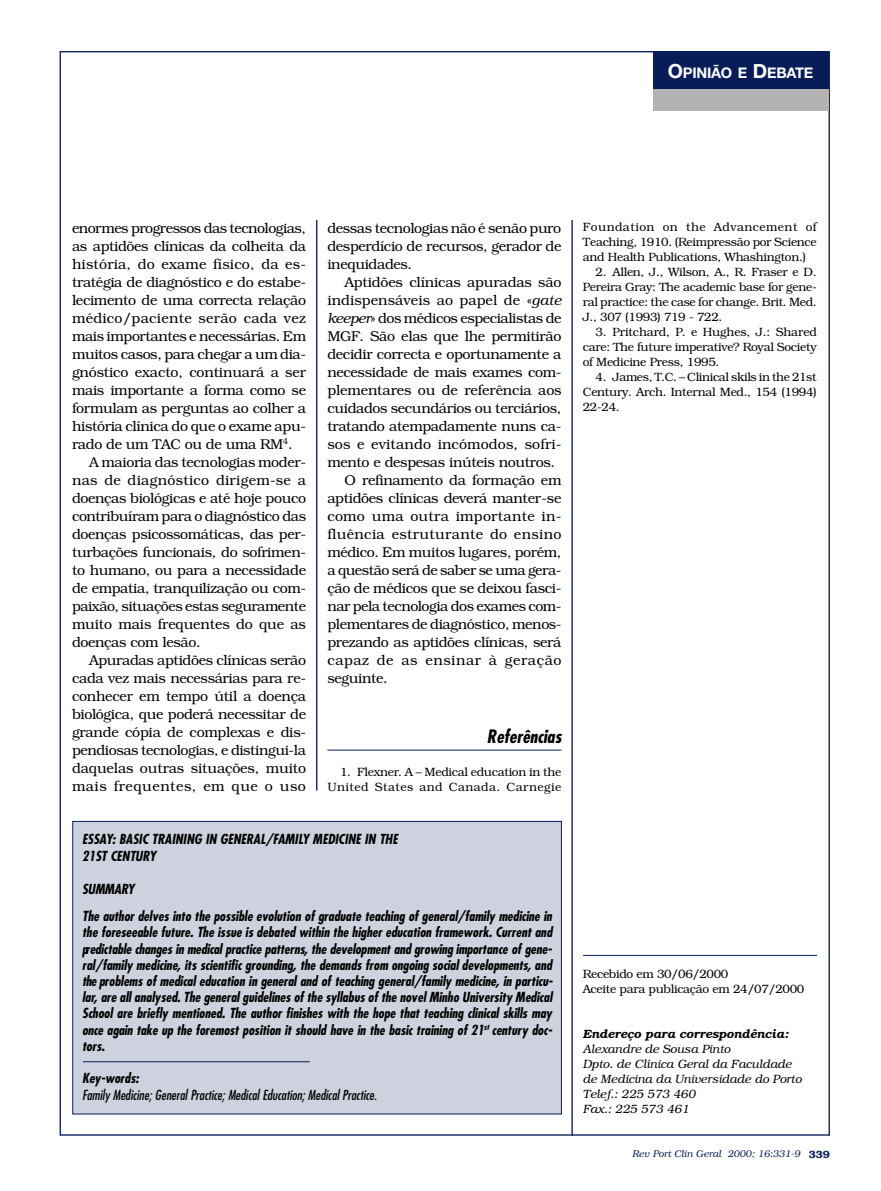
<style>
.page{position:relative;width:881px;height:1191px;background:#fff}
.page>*{position:absolute;margin:0;border:0;box-sizing:border-box;transform-origin:0 0}
.t1{font:italic 700 condensed 18px "Futura";color:#000}
.t2{font:700 14.7px "Helvetica Neue";letter-spacing:-.015em;color:#fff}
.t3{font:300 14.25px/18px "Bookman";letter-spacing:-.025em;color:#000;text-align:justify}
.t4{font:300 14.25px "Bookman";letter-spacing:.02em;color:#000}
.t5{font:300 14.25px "Bookman";letter-spacing:.01em;color:#000}
.t6{font:300 14.25px "Bookman";letter-spacing:.035em;color:#000}
.t7{font:300 14.25px "Bookman";letter-spacing:.005em;color:#000}
.t8{font:300 14.25px "Bookman";letter-spacing:.015em;color:#000}
.t9{font:italic 700 condensed 13.5px/16.2px "Futura";color:#000}
.t10{font:italic condensed 13.5px "Futura";color:#000}
.t11{font:300 12px/15px "Bookman";letter-spacing:-.025em;color:#000;text-align:justify}
.t12{font:italic 300 12px/15px "Bookman";color:#000}
.t13{font:300 12px/15px "Bookman";letter-spacing:.035em;color:#000;text-align:right}
.t14{font:italic 600 12px "Bookman";color:#000}
.t15{font:italic 300 9.75px "Bookman";color:#081d58}
.s1{font-size:19.5px}
.s2{font-style:italic}
.s3{font-weight:600;font-style:normal;font-size:10.5px}
</style>
<div class="page">
<div style="left:652px;top:51px;width:176px;height:39px;background:#081d58"></div>
<div style="left:652px;top:89px;width:176px;height:22px;background:#b3b3b3"></div>
<hr style="left:327px;top:749px;width:234px;height:1px;background:#081d58">
<hr style="left:316px;top:220px;width:1px;height:570px;background:#081d58">
<hr style="left:571px;top:220px;width:1px;height:915px;background:#081d58">
<div style="left:73px;top:821px;width:488px;height:293px;background:#ced2de"></div>
<div style="left:72px;top:821px;width:489px;height:293px;border:1px solid #081d58"></div>
<hr style="left:83px;top:1061px;width:226px;height:1px;background:#081d58">
<hr style="left:583px;top:955px;width:233px;height:1px;background:#081d58">
<p class="t2" style="left:667px;top:67px;width:147px"><span class="s1">O</span>PINIÃO E <span class="s1">D</span>EBATE</p>
<p class="t3" style="left:72px;top:219px;width:235px">enormes progressos das tecnologias,</p>
<p class="t3" style="left:72px;top:237px;width:235px">as aptidões clínicas da colheita da</p>
<p class="t5" style="left:72px;top:255px;width:235px">história, do exame físico, da es-</p>
<p class="t3" style="left:72px;top:273px;width:235px">tratégia de diagnóstico e do estabe-</p>
<p class="t3" style="left:72px;top:291px;width:235px">lecimento de uma correcta relação</p>
<p class="t8" style="left:72px;top:309px;width:235px">médico/paciente serão cada vez</p>
<p class="t3" style="left:72px;top:327px;width:235px">mais importantes e necessárias. Em</p>
<p class="t3" style="left:72px;top:345px;width:235px">muitos casos, para chegar a um dia-</p>
<p class="t3" style="left:72px;top:363px;width:235px">gnóstico exacto, continuará a ser</p>
<p class="t3" style="left:72px;top:381px;width:235px">mais importante a forma como se</p>
<p class="t3" style="left:72px;top:399px;width:235px">formulam as perguntas ao colher a</p>
<p class="t3" style="left:72px;top:417px;width:235px">história clínica do que o exame apu-</p>
<p class="t3" style="left:72px;top:435px;width:222px">rado de um TAC ou de uma RM<sup>4</sup>.</p>
<p class="t3" style="left:89px;top:453px;width:218px">A maioria das tecnologias moder-</p>
<p class="t4" style="left:72px;top:471px;width:235px">nas de diagnóstico dirigem-se a</p>
<p class="t3" style="left:72px;top:489px;width:235px">doenças biológicas e até hoje pouco</p>
<p class="t3" style="left:72px;top:507px;width:235px">contribuíram para o diagnóstico das</p>
<p class="t3" style="left:72px;top:525px;width:235px">doenças psicossomáticas, das per-</p>
<p class="t3" style="left:72px;top:543px;width:235px">turbações funcionais, do sofrimen-</p>
<p class="t3" style="left:72px;top:561px;width:235px">to humano, ou para a necessidade</p>
<p class="t3" style="left:72px;top:579px;width:235px">de empatia, tranquilização ou com-</p>
<p class="t3" style="left:72px;top:597px;width:235px">paixão, situações estas seguramente</p>
<p class="t3" style="left:72px;top:615px;width:235px">muito mais frequentes do que as</p>
<p class="t3" style="left:72px;top:633px;width:130px">doenças com lesão.</p>
<p class="t3" style="left:89px;top:651px;width:218px">Apuradas aptidões clínicas serão</p>
<p class="t3" style="left:72px;top:669px;width:235px">cada vez mais necessárias para re-</p>
<p class="t3" style="left:72px;top:687px;width:235px">conhecer em tempo útil a doença</p>
<p class="t3" style="left:72px;top:705px;width:235px">biológica, que poderá necessitar de</p>
<p class="t3" style="left:72px;top:723px;width:235px">grande cópia de complexas e dis-</p>
<p class="t3" style="left:72px;top:741px;width:235px">pendiosas tecnologias, e distingui-la</p>
<p class="t3" style="left:72px;top:759px;width:235px">daquelas outras situações, muito</p>
<p class="t6" style="left:72px;top:777px;width:235px">mais frequentes, em que o uso</p>
<p class="t3" style="left:327px;top:219px;width:235px">dessas tecnologias não é senão puro desperdício de recursos, gerador de inequidades.</p>
<p class="t3" style="left:344px;top:273px;width:218px">Aptidões clínicas apuradas são</p>
<p class="t7" style="left:327px;top:291px;width:235px">indispensáveis ao papel de «<span class="s2">gate</span></p>
<p class="t3" style="left:327px;top:309px;width:235px"><span class="s2">keeper</span>» dos médicos especialistas de</p>
<p class="t3" style="left:327px;top:327px;width:235px">MGF. São elas que lhe permitirão</p>
<p class="t3" style="left:327px;top:345px;width:235px">decidir correcta e oportunamente a</p>
<p class="t3" style="left:327px;top:363px;width:235px">necessidade de mais exames com-</p>
<p class="t3" style="left:327px;top:381px;width:236px">plementares ou de referência aos</p>
<p class="t3" style="left:327px;top:399px;width:235px">cuidados secundários ou terciários,</p>
<p class="t3" style="left:327px;top:417px;width:235px">tratando atempadamente nuns ca-</p>
<p class="t5" style="left:327px;top:435px;width:236px">sos e evitando incómodos, sofri-</p>
<p class="t3" style="left:327px;top:453px;width:229px">mento e despesas inúteis noutros.</p>
<p class="t3" style="left:344px;top:471px;width:218px">O refinamento da formação em</p>
<p class="t3" style="left:327px;top:489px;width:235px">aptidões clínicas deverá manter-se</p>
<p class="t4" style="left:327px;top:507px;width:235px">como uma outra importante in-</p>
<p class="t4" style="left:327px;top:525px;width:235px">fluência estruturante do ensino</p>
<p class="t3" style="left:327px;top:543px;width:235px">médico. Em muitos lugares, porém,</p>
<p class="t3" style="left:327px;top:561px;width:235px">a questão será de saber se uma gera-</p>
<p class="t3" style="left:327px;top:579px;width:235px">ção de médicos que se deixou fasci-</p>
<p class="t3" style="left:327px;top:597px;width:235px">nar pela tecnologia dos exames com-</p>
<p class="t3" style="left:327px;top:615px;width:236px">plementares de diagnóstico, menos-</p>
<p class="t3" style="left:327px;top:633px;width:235px">prezando as aptidões clínicas, será</p>
<p class="t6" style="left:327px;top:651px;width:235px">capaz de as ensinar à geração</p>
<p class="t3" style="left:327px;top:669px;width:62px">seguinte.</p>
<p class="t1" style="left:486px;top:728px;width:76px">Referências</p>
<p class="t13" style="left:327px;top:764px;width:235px">1. Flexner. A – Medical education in the<br>United States and Canada. Carnegie</p>
<p class="t9" style="left:82px;top:832px;width:317px">ESSAY: BASIC TRAINING IN GENERAL/FAMILY MEDICINE IN THE<br>21ST CENTURY</p>
<p class="t9" style="left:82px;top:876px;width:471px;line-height:27.2px">SUMMARY<br>The author delves into the possible evolution of graduate teaching of general/family medicine in</p>
<p class="t9" style="left:82px;top:925px;width:472px;text-align:justify">the foreseeable future. The issue is debated within the higher education framework. Current and predictable changes in medical practice patterns, the development and growing importance of gene&shy;ral/family medicine, its scientific grounding, the demands from ongoing social developments, and the problems of medical education in general and of teaching general/family medicine, in particu&shy;lar, are all analysed. The general guidelines of the syllabus of the novel Minho University Medical School are briefly mentioned. The author finishes with the hope that teaching clinical skills may once again take up the foremost position it should have in the basic training of 21<sup>st</sup> century doc&shy;tors.</p>
<p class="t9" style="left:82px;top:1071px;width:58px">Key-words:</p>
<p class="t10" style="left:82px;top:1088px;width:296px">Family Medicine; General Practice; Medical Education; Medical Practice.</p>
<p class="t11" style="left:582px;top:219px;width:235px">Foundation on the Advancement of Teaching, 1910. (Reimpressão por Science and Health Publications, Whashington.)</p>
<p class="t11" style="left:582px;top:264px;width:235px;text-indent:13px">2. Allen, J., Wilson, A., R. Fraser e D.<br>Pereira Gray: The academic base for gene&shy;ral practice: the case for change. Brit. Med.<br>J., 307 (1993) 719 - 722.</p>
<p class="t11" style="left:582px;top:324px;width:235px;text-indent:13px">3. Pritchard, P. e Hughes, J.: Shared care: The future imperative? Royal Society of Medicine Press, 1995.</p>
<p class="t11" style="left:582px;top:369px;width:235px;text-indent:13px">4. James, T.C. – Clinical skils in the 21st Century. Arch. Internal Med., 154 (1994)<br>22-24.</p>
<p class="t11" style="left:582px;top:966px;width:223px">Recebido em 30/06/2000<br>Aceite para publicação em 24/07/2000</p>
<p class="t14" style="left:582px;top:1026px;width:207px">Endereço para correspondência:</p>
<p class="t12" style="left:582px;top:1041px;width:220px">Alexandre de Sousa Pinto<br>Dpto. de Clínica Geral da Faculdade de Medicina da Universidade do Porto<br>Telef.: 225 573 460<br>Fax.: 225 573 461</p>
<p class="t15" style="left:631px;top:1148px;width:199px">Rev Port Clin Geral 2000; 16:331-9 <span class="s3">339</span></p>
</div>
